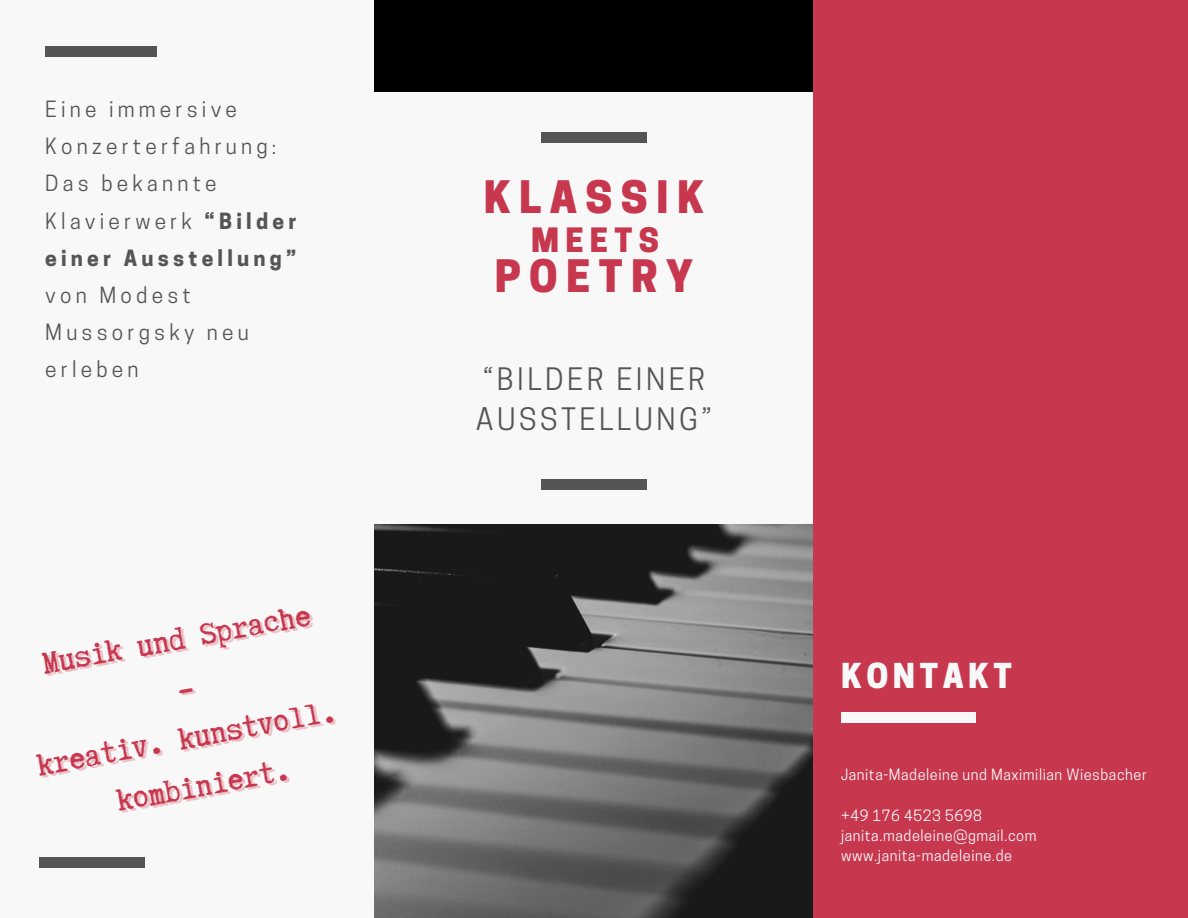
<style>
.page{position:relative;width:1188px;height:918px;background:#f8f8f8}
.page>*{position:absolute;margin:0;border:0;box-sizing:border-box;transform-origin:0 0}
.t1{font:800 42px "Cooper Hewitt";letter-spacing:.2em;color:#c7374e}
.t2{font:36px/49.5px "Truetypewriter Polygl OTT";color:#c7374e;text-align:center}
.t3{font:800 32.25px "Cooper Hewitt";letter-spacing:.14em;color:#f8f8f8}
.t4{font:800 31.5px "Cooper Hewitt";letter-spacing:.2em;color:#c7374e}
.t5{font:29.1px/40.5px "Cooper Hewitt";letter-spacing:.12em;color:#555}
.t6{font:21px/37.2px "Cooper Hewitt";letter-spacing:.2em;color:#555}
.t7{font:14.55px "Cooper Hewitt";letter-spacing:.04em;color:#f8f8f8}
.s1{font-weight:700}
</style>
<div class="page">
<img style="left:374px;top:524px;width:439px;height:394px">
<div style="left:374px;top:0;width:439px;height:275px;background:#000"></div>
<div style="left:814px;top:0;width:374px;height:918px;background:#c7374e"></div>
<div style="left:45px;top:47px;width:112px;height:10px;background:#555"></div>
<div style="left:39px;top:857px;width:106px;height:10px;background:#555"></div>
<div style="left:841px;top:712px;width:135px;height:11px;background:#f8f8f8"></div>
<div style="left:374px;top:92px;width:439px;height:432px;background:#f8f8f8"></div>
<div style="left:541px;top:479px;width:106px;height:10px;background:#555"></div>
<div style="left:541px;top:133px;width:106px;height:10px;background:#555"></div>
<h1 class="t6" style="left:45px;top:93px;width:253px">Eine immersive<br>Konzerterfahrung:<br>Das bekannte<br>Klavierwerk <span class="s1">“Bilder einer Ausstellung” </span>von Modest<br>Mussorgsky neu erleben</h1>
<h2 class="t2" style="left:39px;top:638px;width:273px;rotate:-10deg">Musik und Sprache</h2>
<h2 class="t2" style="left:33px;top:740px;width:305px;rotate:-10deg">kreativ. kunstvoll. kombiniert.</h2>
<p class="t1" style="left:484px;top:182px;width:222px">KLASSIK</p>
<p class="t4" style="left:531px;top:228px;width:129px">MEETS</p>
<p class="t1" style="left:495px;top:261px;width:200px">POETRY</p>
<h3 class="t5" style="left:476px;top:362px;width:238px">“BILDER EINER<br>AUSSTELLUNG”</h3>
<p class="t3" style="left:841px;top:664px;width:172px">KONTAKT</p>
<h3 class="t7" style="left:841px;top:769px;width:307px">Janita-Madeleine und Maximilian Wiesbacher</h3>
<p class="t7" style="left:841px;top:810px;width:142px">+49 176 4523 5698</p>
<p class="t7" style="left:841px;top:830px;width:197px">janita.madeleine@gmail.com</p>
<p class="t7" style="left:841px;top:850px;width:173px">www.janita-madeleine.de</p>
</div>
